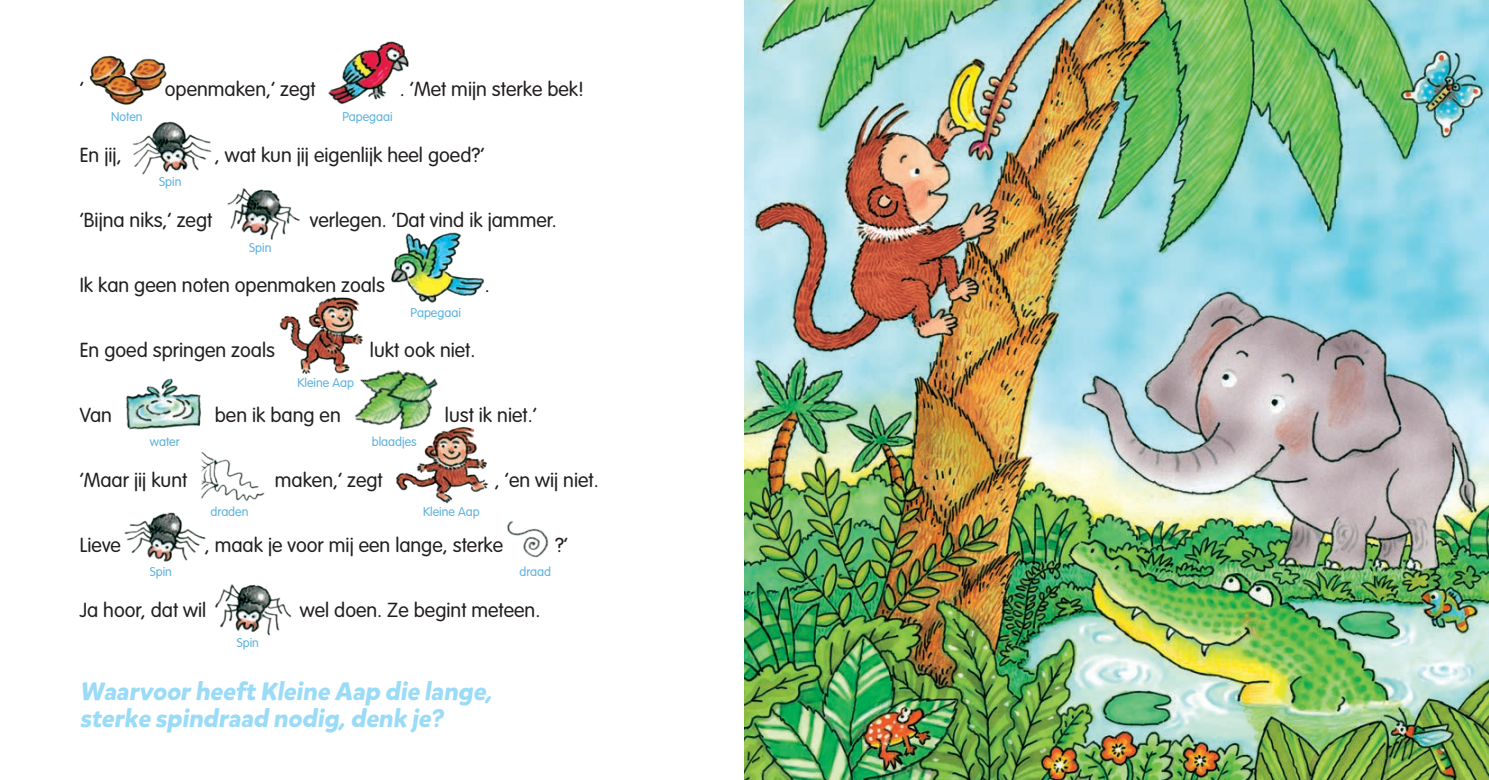
<style>
.page{position:relative;width:1489px;height:780px;background:#fff}
.page>*{position:absolute;margin:0;border:0;box-sizing:border-box;transform-origin:0 0}
.t1{font:25px/27px "Raspberry";color:#9adbf7}
.t2{font:300 20px "VAG Rounded";color:#231f20}
.t3{font:300 12.5px "VAG Rounded";color:#5cb1dd}
.s1{font-family:"VAG Rounded";font-weight:700}
</style>
<div class="page">
<img style="left:744px;top:0;width:744px;height:780px">
<img style="left:89px;top:55px;width:78px;height:50px">
<img style="left:328px;top:41px;width:81px;height:64px">
<img style="left:132px;top:121px;width:80px;height:54px">
<img style="left:227px;top:188px;width:73px;height:52px">
<img style="left:391px;top:232px;width:93px;height:71px">
<img style="left:279px;top:297px;width:84px;height:78px">
<img style="left:126px;top:378px;width:75px;height:52px">
<img style="left:334px;top:359px;width:104px;height:67px">
<img style="left:201px;top:452px;width:64px;height:49px">
<img style="left:395px;top:419px;width:94px;height:85px">
<img style="left:124px;top:500px;width:92px;height:62px">
<img style="left:507px;top:521px;width:42px;height:37px">
<img style="left:215px;top:584px;width:77px;height:52px">
<p class="t2" style="left:80px;top:78px;width:6px">’</p>
<p class="t2" style="left:165px;top:78px;width:152px">openmaken,’ zegt</p>
<p class="t2" style="left:400px;top:78px;width:186px">. ‘Met mijn sterke bek!</p>
<p class="t3" style="left:111px;top:109px;width:33px">Noten</p>
<p class="t3" style="left:342px;top:109px;width:52px">Papegaai</p>
<p class="t2" style="left:80px;top:143px;width:43px">En jij,</p>
<p class="t2" style="left:215px;top:143px;width:271px">, wat kun jij eigenlijk heel goed?’</p>
<p class="t3" style="left:159px;top:174px;width:24px">Spin</p>
<p class="t2" style="left:80px;top:208px;width:134px">‘Bijna niks,’ zegt</p>
<p class="t2" style="left:310px;top:208px;width:248px">verlegen. ‘Dat vind ik jammer.</p>
<p class="t3" style="left:249px;top:240px;width:24px">Spin</p>
<p class="t2" style="left:80px;top:273px;width:307px">Ik kan geen noten openmaken zoals</p>
<p class="t3" style="left:410px;top:305px;width:52px">Papegaai</p>
<p class="t2" style="left:80px;top:338px;width:197px">En goed springen zoals</p>
<p class="t2" style="left:370px;top:338px;width:107px">lukt ook niet.</p>
<p class="t3" style="left:297px;top:375px;width:58px">Kleine Aap</p>
<p class="t2" style="left:485px;top:273px;width:6px">.</p>
<p class="t2" style="left:80px;top:403px;width:34px">Van</p>
<p class="t2" style="left:215px;top:403px;width:127px">ben ik bang en</p>
<p class="t2" style="left:445px;top:403px;width:93px">lust ik niet.’</p>
<p class="t3" style="left:150px;top:434px;width:31px">water</p>
<p class="t3" style="left:372px;top:434px;width:46px">blaadjes</p>
<p class="t2" style="left:80px;top:468px;width:109px">‘Maar jij kunt</p>
<p class="t2" style="left:275px;top:468px;width:109px">maken,’ zegt</p>
<p class="t2" style="left:495px;top:468px;width:105px">, ‘en wij niet.</p>
<p class="t3" style="left:210px;top:504px;width:40px">draden</p>
<p class="t3" style="left:423px;top:504px;width:58px">Kleine Aap</p>
<p class="t2" style="left:80px;top:533px;width:43px">Lieve</p>
<p class="t2" style="left:205px;top:533px;width:300px">, maak je voor mij een lange, sterke</p>
<p class="t2" style="left:555px;top:533px;width:14px">?’</p>
<p class="t3" style="left:150px;top:564px;width:24px">Spin</p>
<p class="t3" style="left:519px;top:564px;width:33px">draad</p>
<p class="t2" style="left:80px;top:598px;width:128px">Ja hoor, dat wil</p>
<p class="t2" style="left:300px;top:598px;width:242px">wel doen. Ze begint meteen.</p>
<p class="t3" style="left:237px;top:635px;width:24px">Spin</p>
<p class="t1" style="left:80px;top:677px;width:414px">Waarvoor heeft Kleine Aap die lange<span class="s1">, </span>sterke spindraad nodig<span class="s1">,</span> denk je<span class="s1">?</span></p>
</div>
